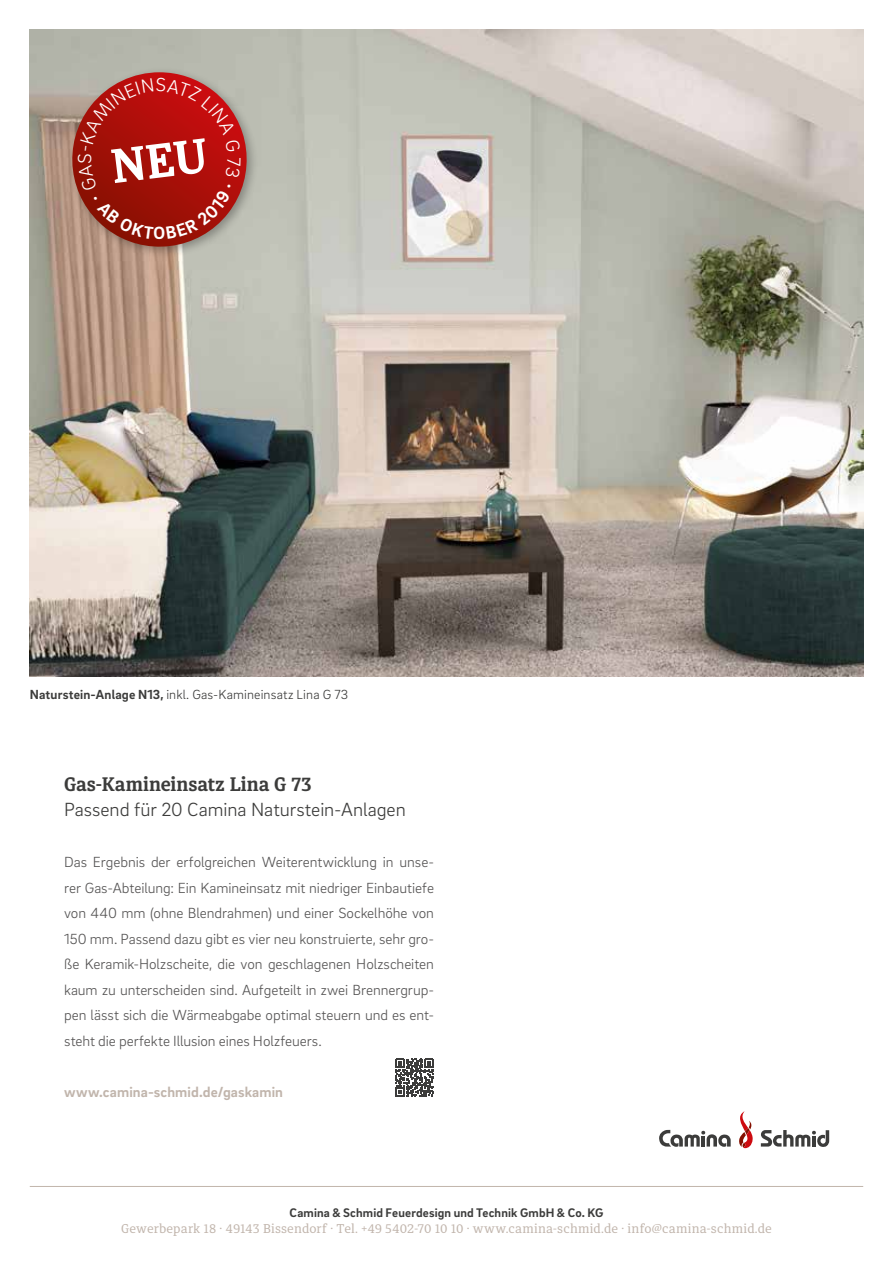
<style>
.page{position:relative;width:893px;height:1263px;background:#fff}
.page>*{position:absolute;margin:0;border:0;box-sizing:border-box;transform-origin:0 0}
.t1{font:300 19.5px "Brix Sans";letter-spacing:-.005em;color:#3c3c3b}
.t2{font:700 19.5px "Diaria Pro";color:#3c3c3b}
.t3{font:300 15px/25.5px "Brix Sans";letter-spacing:-.005em;color:#555454;text-align:justify}
.t4{font:700 15px "Brix Sans";letter-spacing:.01em;color:#c1b5ac}
.t5{font:300 13.5px "Brix Sans";letter-spacing:.01em;color:#3c3c3b}
.t6{font:12.75px "Diaria Pro";letter-spacing:.01em;color:#c1b5ac}
.t7{font:700 12.75px "Brix Sans";letter-spacing:.015em;color:#3c3c3b}
.s1{font-weight:700}
</style>
<div class="page">
<img style="left:30px;top:30px;width:833px;height:646px">
<hr style="left:30px;top:1186px;width:833px;height:1px;background:#c1b5ac">
<svg style="left:659px;top:1111px;width:94px;height:37px"></svg>
<svg style="left:761px;top:1130px;width:68px;height:17px"></svg>
<svg style="left:395px;top:1059px;width:38px;height:38px"></svg>
<div style="left:66px;top:66px;width:193px;height:193px;background:#b5b7ac"></div>
<svg style="left:61px;top:72px;width:197px;height:186px"></svg>
<p class="t5" style="left:30px;top:685px;width:320px"><span class="s1">Naturstein-Anlage N13,</span> inkl. Gas-Kamineinsatz Lina G 73</p>
<h1 class="t2" style="left:64px;top:772px;width:249px">Gas-Kamineinsatz Lina G 73</h1>
<h1 class="t1" style="left:64px;top:797px;width:343px">Passend für 20 Camina Naturstein-Anlagen</h1>
<p class="t3" style="left:64px;top:849px;width:371px">Das Ergebnis der erfolgreichen Weiterentwicklung in unse&shy;rer Gas-Abteilung: Ein Kamineinsatz mit niedriger Einbautiefe von 440 mm (ohne Blendrahmen) und einer Sockelhöhe von 150 mm. Passend dazu gibt es vier neu konstruierte, sehr gro&shy;ße Keramik-Holzscheite, die von geschlagenen Holzscheiten kaum zu unterscheiden sind. Aufgeteilt in zwei Brennergrup&shy;pen lässt sich die Wärmeabgabe optimal steuern und es ent&shy;steht die perfekte Illusion eines Holzfeuers.</p>
<p class="t4" style="left:64px;top:1082px;width:220px">www.camina-schmid.de/gaskamin</p>
<p class="t7" style="left:289px;top:1204px;width:315px">Camina &amp; Schmid Feuerdesign und Technik GmbH &amp; Co. KG</p>
<p class="t6" style="left:121px;top:1221px;width:652px">Gewerbepark 18 · 49143 Bissendorf · Tel. +49 5402-70 10 10 · www.camina-schmid.de · info@camina-schmid.de</p>
</div>
